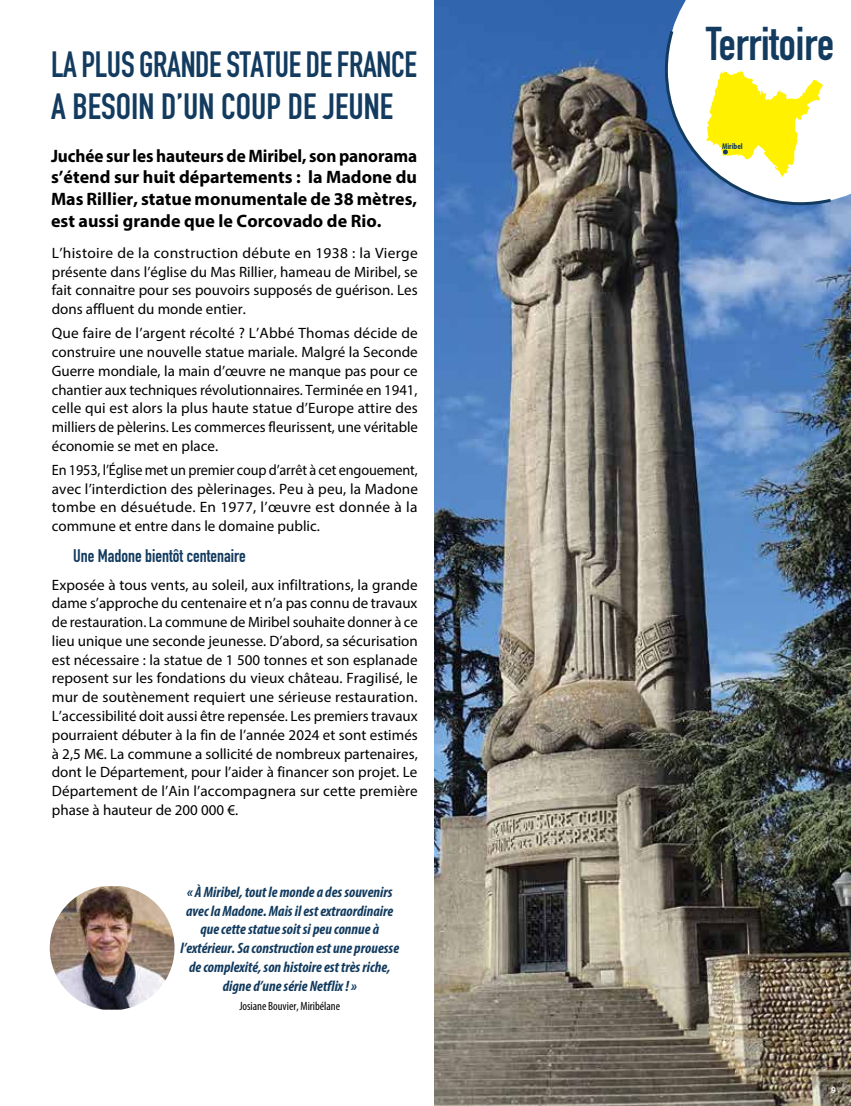
<style>
.page{position:relative;width:851px;height:1106px;background:#fff}
.page>*{position:absolute;margin:0;border:0;box-sizing:border-box;transform-origin:0 0}
.t1{font:46.65px "DIN Engschrift LT Pro";color:#123b5f}
.t2{font:36px/42.5px "DIN Engschrift LT Pro";letter-spacing:-.01em;color:#123b5f;scale:.94 1}
.t3{font:700 18px/21.6px "Myriad Pro";color:#000;text-align:justify;scale:.95 1}
.t4{font:18px "DIN Engschrift LT Pro";color:#123b5f}
.t5{font:15px/18.8px "Myriad Pro";color:#000;text-align:justify}
.t6{font:italic 700 condensed 15px/18.8px "Myriad Pro";color:#123b5f;text-align:center}
.t7{font:15px/18.8px "Myriad Pro";color:#000;text-align:justify;scale:.95 1}
.t8{font:condensed 12px "Myriad Pro";color:#000}
.t9{font:600 9px "Myriad Pro";color:#fff}
.t10{font:700 condensed 8.4px "Myriad Pro";color:#123b5f}
</style>
<div class="page">
<img style="left:434px;top:0;width:416px;height:1106px">
<svg style="left:663px;top:0;width:187px;height:207px"></svg>
<img style="left:50px;top:886px;width:124px;height:123px">
<h2 class="t2" style="left:51px;top:43px;width:390px">LA PLUS GRANDE STATUE DE FRANCE<br>A BESOIN D’UN COUP DE JEUNE</h2>
<p class="t3" style="left:51px;top:144px;width:387px">Juchée sur les hauteurs de Miribel, son panorama s’étend sur huit départements : la Madone du Mas Rillier, statue monumentale de 38 mètres, est aussi grande que le Corcovado de Rio.</p>
<p class="t5" style="left:52px;top:243px;width:367px">L’histoire de la construction débute en 1938 : la Vierge présente dans l’église du Mas Rillier, hameau de Miribel, se fait connaitre pour ses pouvoirs supposés de guérison. Les dons affluent du monde entier.</p>
<p class="t5" style="left:52px;top:324px;width:367px">Que faire de l’argent récolté ? L’Abbé Thomas décide de construire une nouvelle statue mariale. Malgré la Seconde Guerre mondiale, la main d’œuvre ne manque pas pour ce chantier aux techniques révolutionnaires. Terminée en 1941, celle qui est alors la plus haute statue d’Europe attire des milliers de pèlerins. Les commerces fleurissent, une véritable économie se met en place.</p>
<p class="t7" style="left:52px;top:460px;width:387px">En 1953, l’Église met un premier coup d’arrêt à cet engouement, avec l’interdiction des pèlerinages. Peu à peu, la Madone tombe en désuétude. En 1977, l’œuvre est donnée à la commune et entre dans le domaine public.</p>
<p class="t4" style="left:73px;top:545px;width:174px">Une Madone bientôt centenaire</p>
<p class="t5" style="left:52px;top:575px;width:367px">Exposée à tous vents, au soleil, aux infiltrations, la grande dame s’approche du centenaire et n’a pas connu de travaux de restauration. La commune de Miribel souhaite donner à ce lieu unique une seconde jeunesse. D’abord, sa sécurisation est nécessaire : la statue de 1 500 tonnes et son esplanade reposent sur les fondations du vieux château. Fragilisé, le mur de soutènement requiert une sérieuse restauration.<br>L’accessibilité doit aussi être repensée. Les premiers travaux pourraient débuter à la fin de l’année 2024 et sont estimés à 2,5 M€. La commune a sollicité de nombreux partenaires, dont le Département, pour l’aider à financer son projet. Le Département de l’Ain l’accompagnera sur cette première phase à hauteur de 200 000 €.</p>
<p class="t6" style="left:180px;top:882px;width:220px">« À Miribel, tout le monde a des souvenirs avec la Madone. Mais il est extraordinaire que cette statue soit si peu connue à l’extérieur. Sa construction est une prouesse de complexité, son histoire est très riche, digne d’une série Netflix ! »</p>
<p class="t8" style="left:239px;top:999px;width:102px">Josiane Bouvier, Miribélane</p>
<h1 class="t1" style="left:706px;top:16px;width:129px">Territoire</h1>
<p class="t10" style="left:722px;top:140px;width:22px">Miribel</p>
<p class="t9" style="left:831px;top:1084px;width:6px">9</p>
</div>
